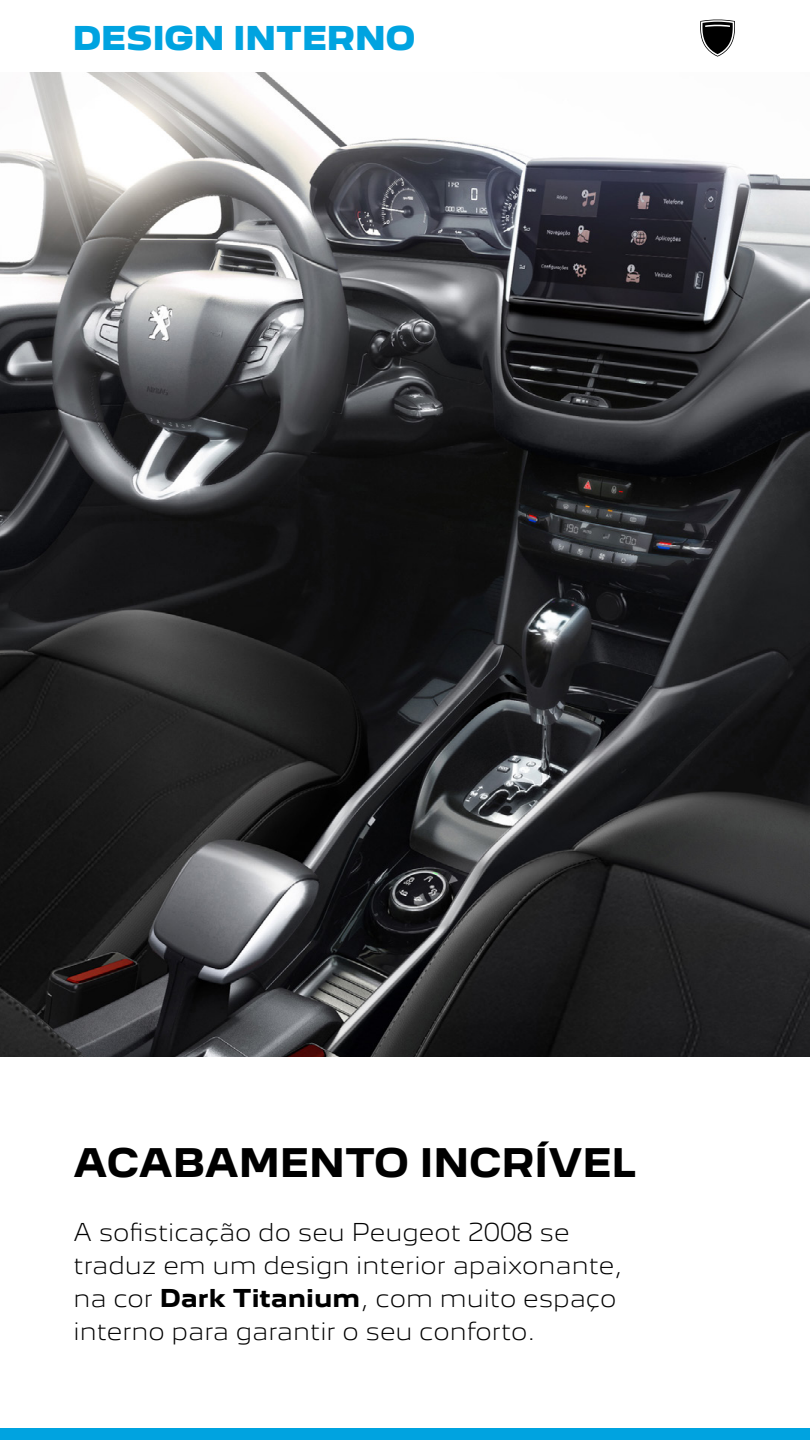
<style>
.page{position:relative;width:810px;height:1440px;background:#fff}
.page>*{position:absolute;margin:0;border:0;box-sizing:border-box;transform-origin:0 0}
.t1{font:700 36px "Peugeot New";color:#000}
.t2{font:900 30px "Peugeot New";color:#00a3e0}
.t3{font:300 22.5px/33px "Peugeot New";color:#000}
.s1{font-weight:700}
</style>
<div class="page">
<svg style="left:700px;top:19px;width:35px;height:38px"></svg>
<img style="left:0;top:72px;width:810px;height:985px">
<div style="left:0;top:1429px;width:810px;height:11px;background:#00a3e0"></div>
<h2 class="t2" style="left:73px;top:13px;width:344px">DESIGN INTERNO</h2>
<h1 class="t1" style="left:74px;top:1133px;width:565px">ACABAMENTO INCRÍVEL</h1>
<p class="t3" style="left:74px;top:1214px;width:550px">A sofisticação do seu Peugeot 2008 se traduz em um design interior apaixonante, na cor <span class="s1">Dark Titanium</span>, com muito espaço interno para garantir o seu conforto.</p>
</div>
